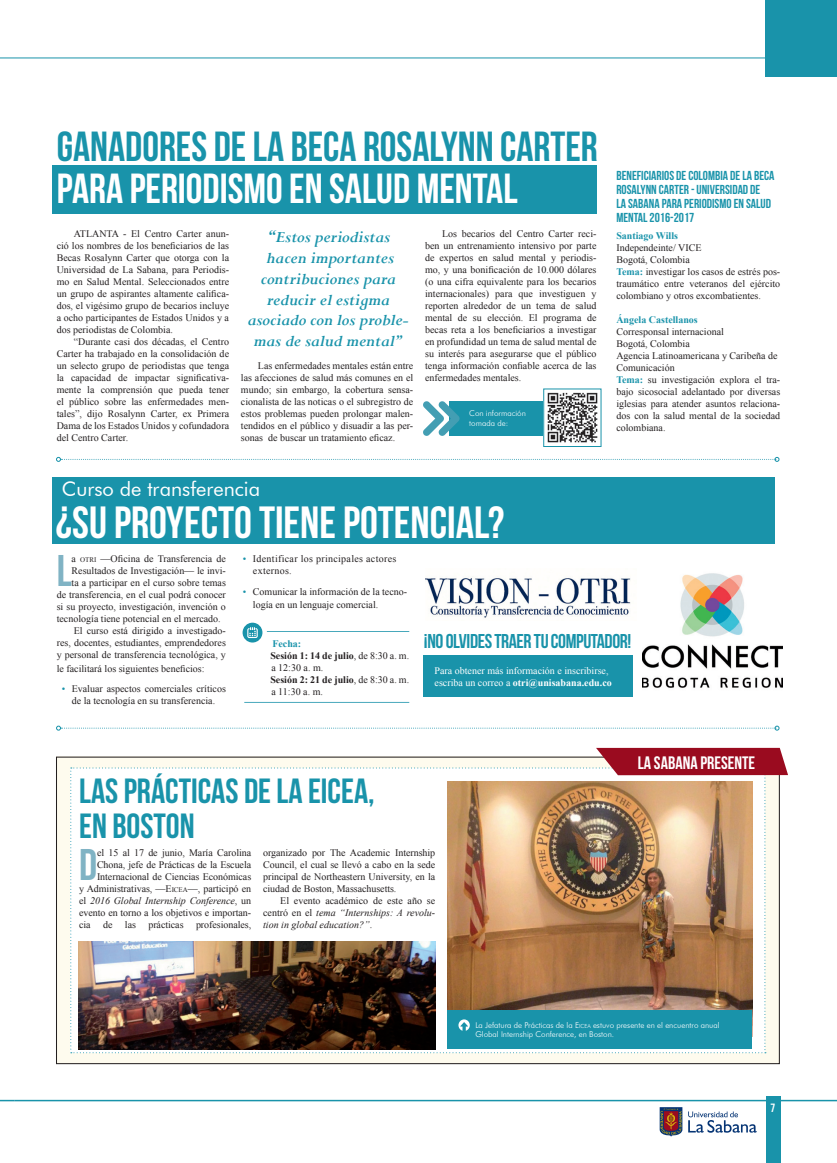
<style>
.page{position:relative;width:837px;height:1163px;background:#fff}
.page>*{position:absolute;margin:0;border:0;box-sizing:border-box;transform-origin:0 0}
.t1{font:45px "Bebas Neue";color:#fff}
.t2{font:44.3px "Bebas Neue";color:#80b3c4}
.t3{font:42px "Bebas Neue";color:#1993aa}
.t4{font:42px "Bebas Neue";color:#fff}
.t5{font:34.9px/34.9px "Bebas Neue";color:#1993aa}
.t6{font:20px "Bebas Neue";letter-spacing:-.02em;color:#1993aa}
.t7{font:20px "Futura BT";color:#fff}
.t8{font:18px "Bebas Neue";color:#fff}
.t9{font:italic 700 17.6px/20.8px "Perpetua";color:#1993aa;text-align:center}
.t10{font:13px/14px "Bebas Neue";color:#1993aa}
.t11{font:12px "Bebas Neue";color:#fff}
.t12{font:10px/12px "Times New Roman";color:#231f20;text-align:justify}
.t13{font:italic 10px/12px "Times New Roman";color:#231f20;text-align:justify}
.t14{font:10px/12px "Times New Roman";color:#fff}
.t15{font:10px/12px "Times New Roman";letter-spacing:.03em;color:#231f20}
.t16{font:700 10px "Times New Roman";color:#1993aa}
.t17{font:300 8px/9.6px "Futura BT";color:#fff}
.s1{font-size:19.6px}
.s2{font-weight:700;color:#1993aa}
.s3{font-size:7px}
.s4{color:#1993aa}
.s5{font-weight:700}
.s6{font-style:inherit}
.s7{font-style:italic}
.s8{font-style:normal}
.s9{font-size:5.6px}
</style>
<div class="page">
<div style="left:765px;top:1095px;width:15px;height:67px;background:#1993aa"></div>
<svg style="left:688px;top:1111px;width:68px;height:21px"></svg>
<svg style="left:659px;top:1107px;width:23px;height:29px"></svg>
<svg style="left:0;top:1099px;width:14px;height:2px"></svg>
<hr style="left:14px;top:1099px;width:822px;height:2px;background:#1993aa">
<hr style="left:0;top:57px;width:836px;height:1px;background:#1993aa">
<div style="left:765px;top:0;width:71px;height:76px;background:#1993aa"></div>
<div style="left:52px;top:165px;width:544px;height:49px;background:#1993aa"></div>
<svg style="left:56px;top:725px;width:723px;height:5px"></svg>
<hr style="left:267px;top:631px;width:142px;height:1px;background:#1993aa">
<hr style="left:244px;top:702px;width:165px;height:1px;background:#1993aa">
<div style="left:242px;top:622px;width:20px;height:20px;background:#1993aa;border-radius:50%"></div>
<svg style="left:247px;top:627px;width:11px;height:11px"></svg>
<img style="left:642px;top:573px;width:139px;height:115px">
<img style="left:425px;top:578px;width:206px;height:40px">
<div style="left:423px;top:655px;width:209px;height:41px;background:#1993aa"></div>
<div style="left:56px;top:756px;width:723px;height:307px;background:#fefbee"></div>
<img style="left:70px;top:747px;width:717px;height:306px">
<div style="left:52px;top:477px;width:722px;height:67px;background:#1993aa"></div>
<svg style="left:56px;top:457px;width:723px;height:5px"></svg>
<div style="left:449px;top:401px;width:114px;height:35px;background:#1993aa"></div>
<svg style="left:423px;top:401px;width:36px;height:35px"></svg>
<img style="left:545px;top:392px;width:53px;height:51px">
<div style="left:543px;top:388px;width:58px;height:59px;border:1px solid #1993aa"></div>
<h3 class="t3" style="left:57px;top:124px;width:542px">GANADORES DE LA BECA ROSALYNN CARTER</h3>
<h3 class="t4" style="left:57px;top:166px;width:462px">PARA PERIODISMO EN SALUD MENTAL</h3>
<p class="t12" style="left:57px;top:227px;width:174px;text-indent:17px">ATLANTA - El Centro Carter anun&shy;ció los nombres de los beneficiarios de las Becas Rosalynn Carter que otorga con la Universidad de La Sabana, para Periodis&shy;mo en Salud Mental. Seleccionados entre un grupo de aspirantes altamente califica&shy;dos, el vigésimo grupo de becarios incluye a ocho participantes de Estados Unidos y a dos periodistas de Colombia.</p>
<p class="t12" style="left:57px;top:335px;width:174px;text-indent:17px">“Durante casi dos décadas, el Centro Carter ha trabajado en la consolidación de un selecto grupo de periodistas que tenga la capacidad de impactar significativa&shy;mente la comprensión que pueda tener el público sobre las enfermedades men&shy;tales”, dijo Rosalynn Carter, ex Primera Dama de los Estados Unidos y cofundadora del Centro Carter.</p>
<p class="t12" style="left:425px;top:227px;width:173px;text-indent:17px">Los becarios del Centro Carter reci&shy;ben un entrenamiento intensivo por parte de expertos en salud mental y periodis&shy;mo, y una bonificación de 10.000 dólares (o una cifra equivalente para los becarios internacionales) para que investiguen y reporten alrededor de un tema de salud mental de su elección. El programa de becas reta a los beneficiarios a investigar en profundidad un tema de salud mental de su interés para asegurarse que el público tenga información confiable acerca de las enfermedades mentales.</p>
<h3 class="t9" style="left:248px;top:226px;width:163px"><span class="s1">“</span>Estos periodistas hacen importantes contribuciones para reducir el estigma asociado con los proble&shy;mas de salud mental”</h3>
<p class="t12" style="left:241px;top:359px;width:174px;text-indent:17px">Las enfermedades mentales están entre las afecciones de salud más comunes en el mundo; sin embargo, la cobertura sensa&shy;cionalista de las noticas o el subregistro de estos problemas pueden prolongar malen&shy;tendidos en el público y disuadir a las per&shy;sonas de buscar un tratamiento eficaz.</p>
<p class="t17" style="left:469px;top:408px;width:58px">Con información tomada de:</p>
<h3 class="t7" style="left:62px;top:476px;width:200px">Curso de transferencia</h3>
<h1 class="t1" style="left:56px;top:498px;width:449px">¿SU PROYECTO TIENE POTENCIAL?</h1>
<h3 class="t10" style="left:616px;top:168px;width:159px">BENEFICIARIOS DE COLOMBIA DE LA BECA<br>ROSALYNN CARTER - UNIVERSIDAD DE<br>LA SABANA PARA PERIODISMO EN SALUD<br>MENTAL 2016-2017</h3>
<p class="t16" style="left:616px;top:229px;width:63px">Santiago Wills</p>
<p class="t12" style="left:616px;top:242px;width:165px;text-align:left">Independeinte/ VICE<br>Bogotá, Colombia<br><span class="s2">Tema:</span> investigar los casos de estrés pos&shy;traumático entre veteranos del ejército colombiano y otros excombatientes.</p>
<p class="t16" style="left:616px;top:313px;width:83px">Ángela Castellanos</p>
<p class="t12" style="left:616px;top:326px;width:165px;text-align:left">Corresponsal internacional<br>Bogotá, Colombia<br>Agencia Latinoamericana y Caribeña de<br>Comunicación<br><span class="s2">Tema:</span> su investigación explora el tra&shy;bajo sicosocial adelantado por diversas iglesias para atender asuntos relaciona&shy;dos con la salud mental de la sociedad colombiana.</p>
<h2 class="t2" style="left:57px;top:546px;width:17px">L</h2>
<p class="t12" style="left:71px;top:553px;width:156px">a <span class="s3">OTRI</span> —Oficina de Transferencia de</p>
<p class="t12" style="left:71px;top:565px;width:156px">Resultados de Investigación— le invi-</p>
<p class="t12" style="left:71px;top:577px;width:156px">ta a participar en el curso sobre temas</p>
<p class="t12" style="left:57px;top:589px;width:171px">de transferencia, en el cual podrá conocer</p>
<p class="t12" style="left:57px;top:601px;width:171px">si su proyecto, investigación, invención o</p>
<p class="t12" style="left:57px;top:613px;width:165px">tecnología tiene potencial en el mercado.</p>
<p class="t12" style="left:74px;top:625px;width:154px">El curso está dirigido a investigado-</p>
<p class="t12" style="left:57px;top:637px;width:171px">res, docentes, estudiantes, emprendedores</p>
<p class="t12" style="left:57px;top:649px;width:171px">y personal de transferencia tecnológica, y</p>
<p class="t12" style="left:57px;top:662px;width:149px">le facilitará los siguientes beneficios:</p>
<p class="t12" style="left:62px;top:682px;width:166px;text-align:center"><span class="s4">•</span> Evaluar aspectos comerciales críticos de la tecnología en su transferencia.</p>
<p class="t15" style="left:253px;top:553px;width:145px;text-indent:-10px"><span class="s4">•</span> Identificar los principales actores externos.</p>
<p class="t12" style="left:253px;top:584px;width:156px;line-height:13.2px;text-indent:-10px"><span class="s4">•</span> Comunicar la información de la tecno&shy;logía en un lenguaje comercial.</p>
<p class="t12" style="left:270px;top:637px;width:140px;text-align:left"><span class="s2">Fecha:<br></span><span class="s5">Sesión 1: 14 de julio</span>, de 8:30 a. m. a 12:30 a. m.<br><span class="s5">Sesión 2: 21 de julio</span>, de 8:30 a. m. a 11:30 a. m.</p>
<h3 class="t6" style="left:424px;top:630px;width:209px">¡NO OLVIDES TRAER TU COMPUTADOR!</h3>
<p class="t14" style="left:434px;top:664px;width:179px">Para obtener más información e inscribirse, escriba un correo a <span class="s5">otri@unisabana.edu.co</span></p>
<h3 class="t8" style="left:637px;top:752px;width:119px">LA SABANA PRESENTE</h3>
<h3 class="t5" style="left:79px;top:773px;width:297px">LAS PRÁCTICAS DE LA EICEA,<br>EN BOSTON</h3>
<h2 class="t2" style="left:79px;top:839px;width:20px">D</h2>
<p class="t12" style="left:79px;top:845px;width:173px;text-align:right">el 15 al 17 de junio, María Carolina Chona, jefe de Prácticas de la Escuela Internacional de Ciencias Económicas<br>y Administrativas, —<span class="s6">E</span><span class="s3">ICEA</span>—, participó en el <span class="s7">2016 Global Internship Conference</span>, un evento en torno a los objetivos e importan&shy;cia de las prácticas profesionales,</p>
<p class="t12" style="left:263px;top:845px;width:173px">organizado por The Academic Internship Council, el cual se llevó a cabo en la sede principal de Northeastern University, en la ciudad de Boston, Massachusetts.</p>
<p class="t13" style="left:263px;top:893px;width:173px;text-indent:17px"><span class="s8">El evento académico de este año se centró en el</span> tema “Internships: A revolu&shy;tion in global education?”<span class="s8">.</span></p>
<p class="t17" style="left:475px;top:1019px;width:246px">La Jefatura de Prácticas de la <span class="s6">E</span> <span class="s9">ICEA</span> estuvo presente en el encuentro anual<br>Global Internship Conference, en Boston.</p>
<p class="t11" style="left:770px;top:1100px;width:6px">7</p>
</div>
